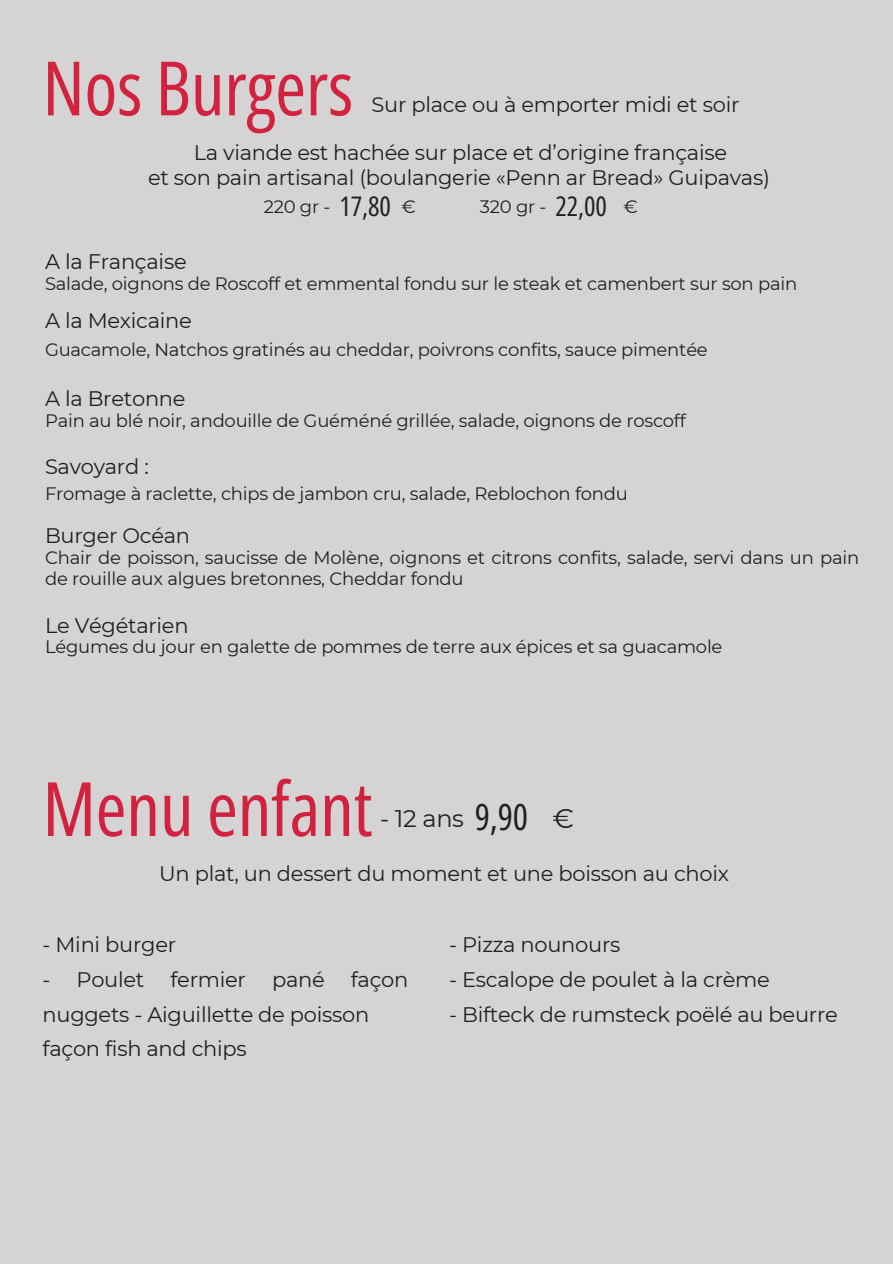
<style>
.page{position:relative;width:893px;height:1264px;background:#fff}
.page>*{position:absolute;margin:0;border:0;box-sizing:border-box;transform-origin:0 0}
.t1{font:75px "Open Sans Condensed";letter-spacing:-.005em;color:#d1223e}
.t2{font:36px "Open Sans Condensed";color:#231f20}
.t3{font:27px "Open Sans Condensed";letter-spacing:-.005em;color:#231f20}
.t4{font:27px "Montserrat";color:#231f20}
.t5{font:24px "Montserrat";color:#231f20}
.t6{font:21px/34.8px "Montserrat";letter-spacing:-.015em;color:#231f20}
.t7{font:18px/21.3px "Montserrat";letter-spacing:-.015em;color:#231f20}
</style>
<div class="page">
<div style="left:0;top:0;width:892px;height:1263px;background:#d5d3d4"></div>
<h5 class="t1" style="left:43px;top:35px;width:312px">Nos Burgers</h5>
<h4 class="t6" style="left:371px;top:87px;width:369px">Sur place ou à emporter midi et soir</h4>
<h5 class="t6" style="left:148px;top:140px;width:623px;line-height:24.8px;text-align:center">La viande est hachée sur place et d’origine française<br>et son pain artisanal (boulangerie «Penn ar Bread» Guipavas)</h5>
<h5 class="t3" style="left:339px;top:187px;width:53px">17,80</h5>
<h5 class="t3" style="left:555px;top:187px;width:53px">22,00</h5>
<p class="t7" style="left:264px;top:196px;width:68px">220 gr -</p>
<p class="t7" style="left:401px;top:196px;width:16px">€</p>
<h3 class="t7" style="left:480px;top:196px;width:68px">320 gr -</h3>
<p class="t7" style="left:623px;top:196px;width:16px">€</p>
<h5 class="t6" style="left:45px;top:244px;width:143px">A la Française</h5>
<p class="t7" style="left:45px;top:272px;width:753px">Salade, oignons de Roscoff et emmental fondu sur le steak et camenbert sur son pain</p>
<p class="t6" style="left:45px;top:303px;width:148px">A la Mexicaine</p>
<p class="t7" style="left:45px;top:339px;width:664px">Guacamole, Natchos gratinés au cheddar, poivrons confits, sauce pimentée</p>
<p class="t6" style="left:45px;top:381px;width:142px">A la Bretonne</p>
<p class="t7" style="left:45px;top:409px;width:642px">Pain au blé noir, andouille de Guéméné grillée, salade, oignons de roscoff</p>
<p class="t6" style="left:45px;top:449px;width:105px">Savoyard :</p>
<p class="t7" style="left:45px;top:483px;width:584px">Fromage à raclette, chips de jambon cru, salade, Reblochon fondu</p>
<p class="t6" style="left:45px;top:518px;width:147px">Burger Océan</p>
<h5 class="t7" style="left:45px;top:546px;width:815px">Chair de poisson, saucisse de Molène, oignons et citrons confits, salade, servi dans un pain de rouille aux algues bretonnes, Cheddar fondu</h5>
<h5 class="t6" style="left:45px;top:608px;width:145px">Le Végétarien</h5>
<p class="t7" style="left:45px;top:636px;width:679px">Légumes du jour en galette de pommes de terre aux épices et sa guacamole</p>
<h1 class="t1" style="left:43px;top:756px;width:331px">Menu enfant</h1>
<h5 class="t5" style="left:380px;top:803px;width:85px">- 12 ans</h5>
<p class="t2" style="left:475px;top:791px;width:55px">9,90</p>
<h3 class="t4" style="left:552px;top:801px;width:23px">€</h3>
<h2 class="t6" style="left:159px;top:856px;width:571px">Un plat, un dessert du moment et une boisson au choix</h2>
<h1 class="t6" style="left:43px;top:926px;width:135px">- Mini burger</h1>
<h1 class="t6" style="left:43px;top:961px;width:367px">- Poulet fermier pané façon nuggets - Aiguillette de poisson façon fish and chips</h1>
<p class="t6" style="left:449px;top:926px;width:173px">- Pizza nounours</p>
<p class="t6" style="left:449px;top:961px;width:322px">- Escalope de poulet à la crème</p>
<p class="t6" style="left:449px;top:996px;width:390px">- Bifteck de rumsteck poëlé au beurre</p>
</div>
